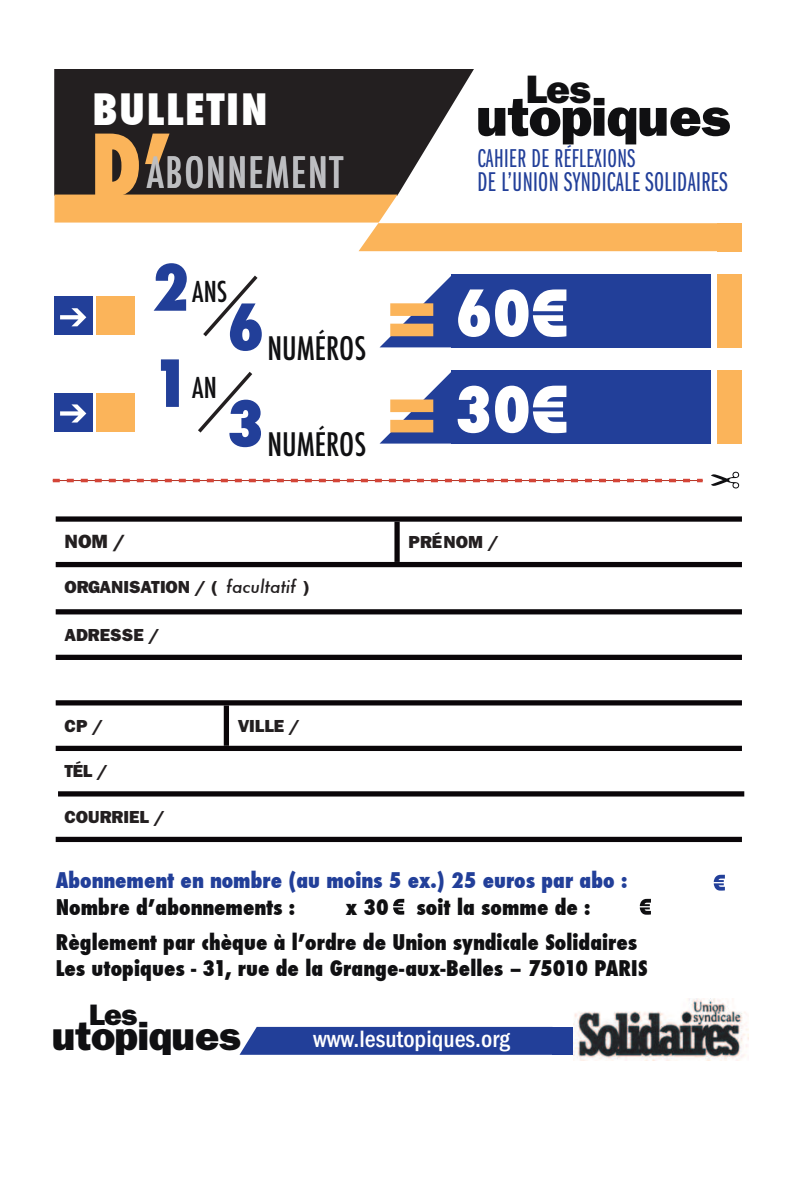
<style>
.page{position:relative;width:794px;height:1191px;background:#fff}
.page>*{position:absolute;margin:0;border:0;box-sizing:border-box;transform-origin:0 0}
.t1{font:800 condensed 84px "Futura";color:#fbb45a}
.t2{font:800 84px/96.1px "Franklin Gothic";color:#fbb45a}
.t3{font:800 condensed 63px "Futura";color:#223f99}
.t4{font:800 condensed 63px "Futura";color:#fff}
.t5{font:800 54.25px "Franklin Gothic";letter-spacing:-.015em;color:#101012}
.t6{font:500 condensed 42px "Futura";letter-spacing:.04em;color:#bdbec1}
.t7{font:800 condensed 42px "Futura";letter-spacing:.04em;color:#fff}
.t8{font:800 40.43px "Franklin Gothic";letter-spacing:-.015em;color:#101012}
.t9{font:800 39.9px "Franklin Gothic";color:#101012}
.t10{font:500 condensed 31.5px "Futura";color:#101012}
.t11{font:800 29.75px "Franklin Gothic";color:#101012}
.t12{font:28.18px "Franklin Gothic Book X Cmpr";letter-spacing:.015em;color:#223f99}
.t13{font:500 condensed 28px "Futura";color:#101012}
.t14{font:26.78px "Franklin Gothic Book X Cmpr";letter-spacing:.015em;color:#223f99}
.t15{font:500 condensed 24.5px "Franklin Gothic";color:#fff}
.t16{font:800 condensed 21px/35px "Futura";color:#101012}
.t17{font:800 condensed 21px "Futura";color:#223f99}
.t18{font:800 19.25px "Franklin Gothic";color:#231f20}
.t19{font:800 17.5px "Franklin Gothic";color:#231f20}
.s1{font-family:"Futura";font-weight:500;font-style:italic}
</style>
<div class="page">
<div style="left:54px;top:297px;width:38px;height:38px;background:#223f99"></div>
<div style="left:552px;top:1026px;width:22px;height:28px;background:#223f99"></div>
<div style="left:54px;top:393px;width:38px;height:38px;background:#223f99"></div>
<svg style="left:713px;top:874px;width:12px;height:16px"></svg>
<svg style="left:115px;top:251px;width:627px;height:238px"></svg>
<svg style="left:54px;top:69px;width:420px;height:125px;background:#363334"></svg>
<svg style="left:60px;top:308px;width:26px;height:18px"></svg>
<svg style="left:199px;top:272px;width:62px;height:68px"></svg>
<svg style="left:53px;top:479px;width:649px;height:3px"></svg>
<svg style="left:711px;top:472px;width:28px;height:16px"></svg>
<div style="left:394px;top:521px;width:6px;height:41px;background:#0a0609"></div>
<div style="left:224px;top:705px;width:5px;height:40px;background:#0a0609"></div>
<div style="left:56px;top:836px;width:686px;height:6px;background:#0a0609"></div>
<div style="left:58px;top:791px;width:686px;height:5px;background:#0a0609"></div>
<div style="left:56px;top:745px;width:686px;height:6px;background:#0a0609"></div>
<div style="left:56px;top:700px;width:686px;height:5px;background:#0a0609"></div>
<div style="left:56px;top:654px;width:686px;height:6px;background:#0a0609"></div>
<div style="left:56px;top:609px;width:686px;height:5px;background:#0a0609"></div>
<div style="left:56px;top:562px;width:686px;height:5px;background:#0a0609"></div>
<div style="left:56px;top:516px;width:686px;height:5px;background:#0a0609"></div>
<svg style="left:393px;top:899px;width:11px;height:15px"></svg>
<svg style="left:640px;top:899px;width:11px;height:15px"></svg>
<img style="left:573px;top:999px;width:175px;height:61px">
<div style="left:240px;top:1026px;width:312px;height:28px;background:#223f99"></div>
<svg style="left:533px;top:289px;width:33px;height:48px"></svg>
<svg style="left:60px;top:404px;width:26px;height:18px"></svg>
<svg style="left:194px;top:368px;width:62px;height:68px"></svg>
<svg style="left:533px;top:386px;width:33px;height:47px"></svg>
<div style="left:96px;top:297px;width:38px;height:38px;background:#fbb45a"></div>
<svg style="left:54px;top:194px;width:663px;height:57px"></svg>
<div style="left:717px;top:223px;width:25px;height:28px;background:#fbb45a"></div>
<div style="left:717px;top:274px;width:25px;height:73px;background:#fbb45a"></div>
<div style="left:96px;top:393px;width:38px;height:38px;background:#fbb45a"></div>
<div style="left:717px;top:370px;width:25px;height:74px;background:#fbb45a"></div>
<h3 class="t7" style="left:92px;top:81px;width:177px">BULLETIN</h3>
<h1 class="t1" style="left:91px;top:108px;width:83px">Dʼ</h1>
<h3 class="t6" style="left:147px;top:146px;width:198px">ABONNEMENT</h3>
<h3 class="t9" style="left:525px;top:75px;width:67px">Les</h3>
<h3 class="t5" style="left:476px;top:98px;width:256px">utopiques</h3>
<p class="t14" style="left:477px;top:148px;width:159px">CAHIER DE RÉFLEXIONS</p>
<h3 class="t12" style="left:477px;top:172px;width:252px">DE L’UNION SYNDICALE SOLIDAIRES</h3>
<h2 class="t3" style="left:151px;top:244px;width:39px">2</h2>
<h3 class="t13" style="left:192px;top:274px;width:36px">ANS</h3>
<h2 class="t4" style="left:455px;top:271px;width:77px">60</h2>
<h1 class="t2" style="left:386px;top:274px;width:52px">= =</h1>
<h2 class="t3" style="left:227px;top:285px;width:39px">6</h2>
<h3 class="t10" style="left:267px;top:328px;width:100px">NUMÉROS</h3>
<h2 class="t3" style="left:151px;top:340px;width:39px">1</h2>
<h3 class="t13" style="left:192px;top:370px;width:26px">AN</h3>
<h2 class="t4" style="left:455px;top:367px;width:77px">30</h2>
<h2 class="t3" style="left:227px;top:381px;width:39px">3</h2>
<h3 class="t10" style="left:267px;top:424px;width:100px">NUMÉROS</h3>
<p class="t18" style="left:64px;top:535px;width:62px">NOM /</p>
<p class="t19" style="left:408px;top:536px;width:92px">PRÉNOM /</p>
<p class="t19" style="left:64px;top:581px;width:246px">ORGANISATION / ( <span class="s1">facultatif</span> )</p>
<p class="t19" style="left:64px;top:628px;width:97px">ADRESSE /</p>
<p class="t19" style="left:64px;top:719px;width:40px">CP /</p>
<p class="t19" style="left:238px;top:719px;width:64px">VILLE /</p>
<p class="t19" style="left:64px;top:765px;width:45px">TÉL /</p>
<p class="t19" style="left:64px;top:810px;width:102px">COURRIEL /</p>
<p class="t17" style="left:56px;top:866px;width:573px">Abonnement en nombre (au moins 5 ex.) 25 euros par abo :</p>
<p class="t16" style="left:56px;top:889px;width:583px;text-indent:361px">soit la somme de :<br>Règlement par chèque à lʼordre de Union syndicale Solidaires</p>
<p class="t16" style="left:56px;top:950px;width:593px">Les utopiques - 31, rue de la Grange-aux-Belles – 75010 PARIS</p>
<h3 class="t11" style="left:89px;top:1005px;width:50px">Les</h3>
<h3 class="t8" style="left:52px;top:1022px;width:190px">utopiques</h3>
<p class="t16" style="left:56px;top:889px;width:241px">Nombre dʼabonnements :</p>
<p class="t16" style="left:346px;top:889px;width:45px">x 30</p>
<p class="t15" style="left:313px;top:1030px;width:198px">www.lesutopiques.org</p>
</div>
